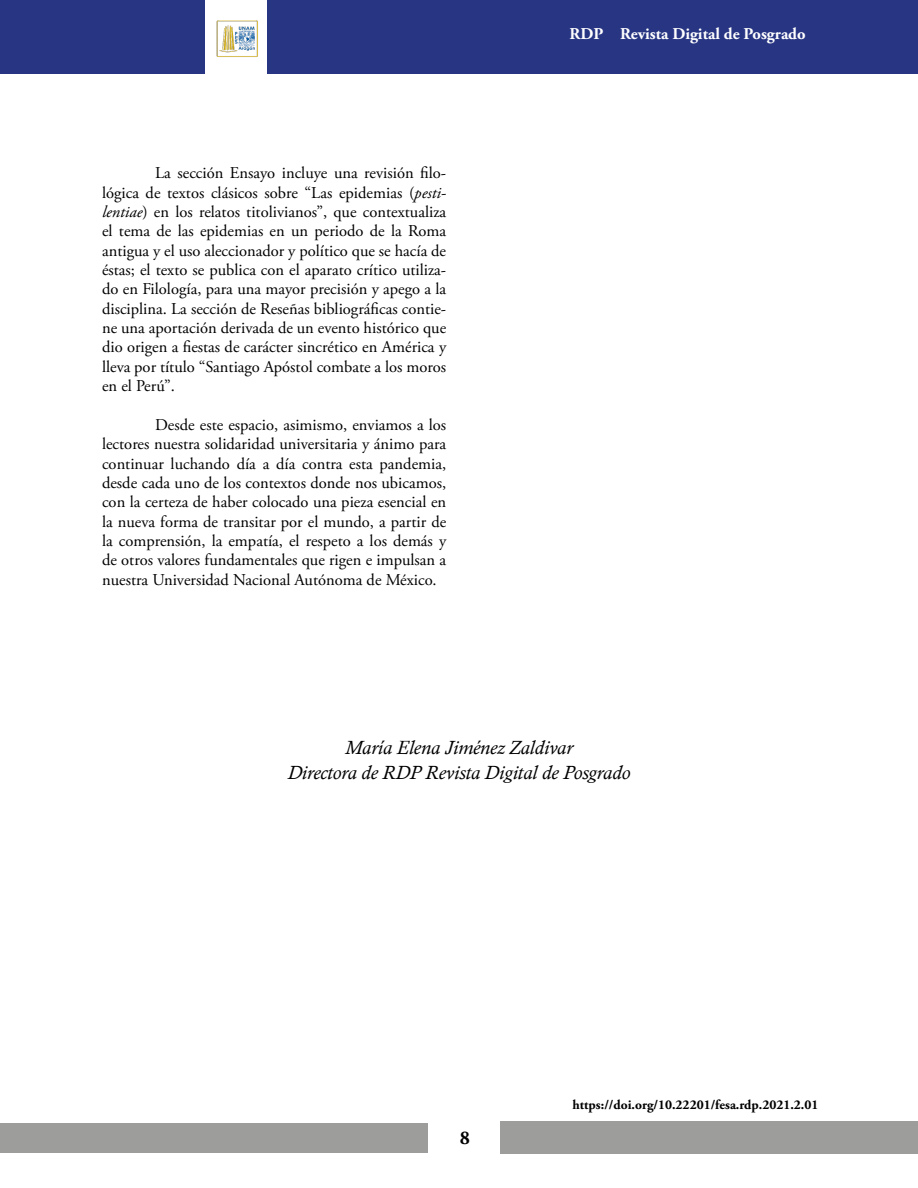
<style>
.page{position:relative;width:918px;height:1188px;background:#fff}
.page>*{position:absolute;margin:0;border:0;box-sizing:border-box;transform-origin:0 0}
.t1{font:italic 19.5px/25.2px "Calisto";color:#000;text-align:center}
.t2{font:700 19.5px "Adobe Garamond Pro";color:#000}
.t3{font:16.5px/19.4px "Adobe Garamond Pro";color:#000;text-align:justify}
.t4{font:700 16.5px "Adobe Garamond Pro";color:#fff}
.t5{font:700 13.5px "Adobe Garamond Pro";color:#000}
.s1{font-style:italic}
</style>
<div class="page">
<div style="left:500px;top:1121px;width:418px;height:30px;background:#9d9d9c"></div>
<div style="left:0;top:0;width:204px;height:73px;background:#283583"></div>
<div style="left:268px;top:0;width:650px;height:73px;background:#283583"></div>
<img style="left:216px;top:20px;width:42px;height:37px">
<div style="left:501px;top:1124px;width:417px;height:30px;background:#9d9d9c"></div>
<div style="left:0;top:1123px;width:428px;height:30px;background:#9d9d9c"></div>
<p class="t3" style="left:102px;top:164px;width:346px;text-indent:53px">La sección Ensayo incluye una revisión filo&shy;lógica de textos clásicos sobre “Las epidemias (<span class="s1">pesti&shy;lentiae</span>) en los relatos titolivianos”, que contextualiza el tema de las epidemias en un periodo de la Roma antigua y el uso aleccionador y político que se hacía de éstas; el texto se publica con el aparato crítico utiliza&shy;do en Filología, para una mayor precisión y apego a la disciplina. La sección de Reseñas bibliográficas contie&shy;ne una aportación derivada de un evento histórico que dio origen a fiestas de carácter sincrético en América y lleva por título “Santiago Apóstol combate a los moros en el Perú”.</p>
<p class="t3" style="left:102px;top:415px;width:346px;text-indent:53px">Desde este espacio, asimismo, enviamos a los lectores nuestra solidaridad universitaria y ánimo para continuar luchando día a día contra esta pandemia, desde cada uno de los contextos donde nos ubicamos, con la certeza de haber colocado una pieza esencial en la nueva forma de transitar por el mundo, a partir de la comprensión, la empatía, el respeto a los demás y de otros valores fundamentales que rigen e impulsan a nuestra Universidad Nacional Autónoma de México.</p>
<p class="t4" style="left:570px;top:24px;width:35px">RDP</p>
<p class="t4" style="left:620px;top:24px;width:187px">Revista Digital de Posgrado</p>
<p class="t1" style="left:288px;top:735px;width:344px">María Elena Jiménez Zaldivar<br>Directora de RDP Revista Digital de Posgrado</p>
<p class="t2" style="left:460px;top:1126px;width:12px">8</p>
<p class="t5" style="left:573px;top:1097px;width:247px">https://doi.org/10.22201/fesa.rdp.2021.2.01</p>
</div>
